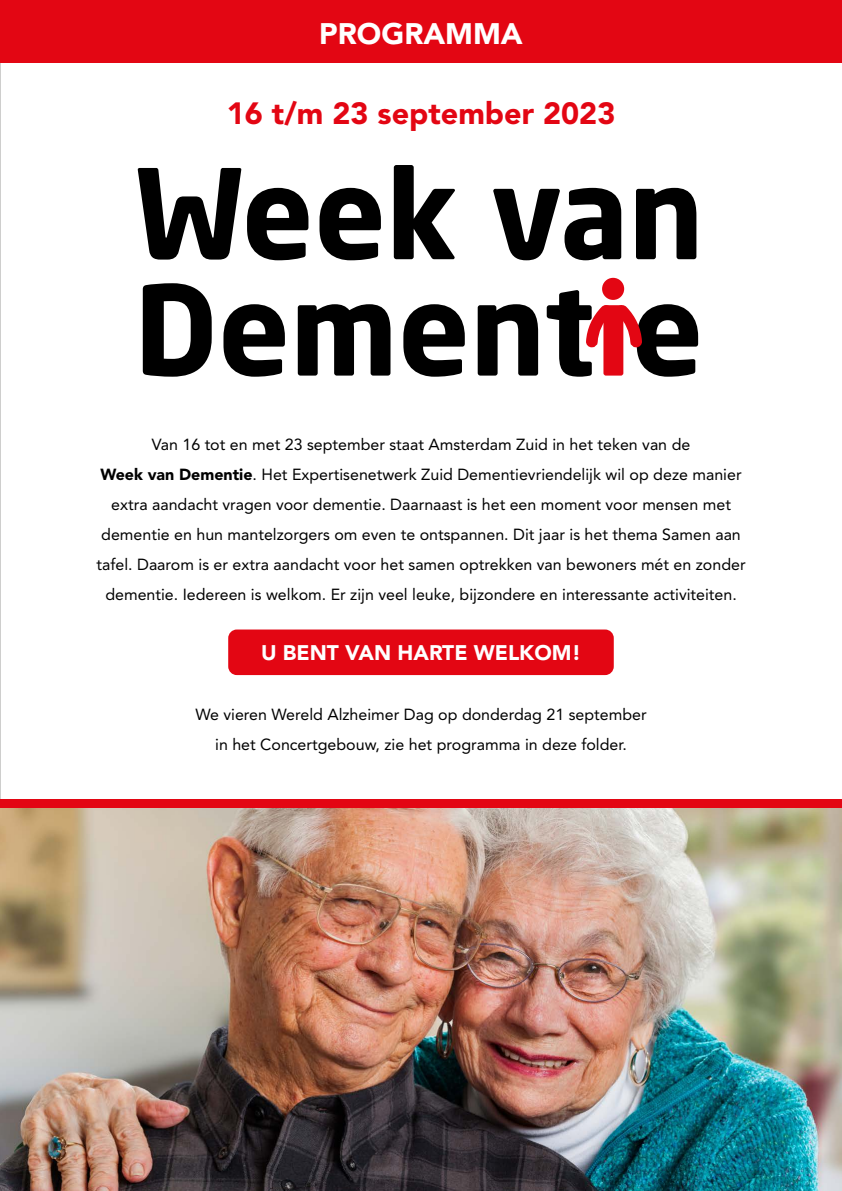
<style>
.page{position:relative;width:842px;height:1191px;background:#fff}
.page>*{position:absolute;margin:0;border:0;box-sizing:border-box;transform-origin:0 0}
.t1{font:900 30.5px "Avenir LT Std";color:#e30613}
.t2{font:900 29.5px "Avenir LT Std";color:#fff}
.t3{font:900 21px "Avenir LT Std";color:#fff}
.t4{font:16px/30px "Avenir LT Std";color:#000;text-align:center}
.s1{font-weight:900}
</style>
<div class="page">
<hr style="left:0;top:0;width:1px;height:1191px;background:#9d9d9c">
<img style="left:0;top:807px;width:842px;height:384px">
<svg style="left:138px;top:168px;width:103px;height:91px"></svg>
<svg style="left:247px;top:188px;width:61px;height:72px"></svg>
<svg style="left:319px;top:188px;width:62px;height:72px"></svg>
<svg style="left:394px;top:165px;width:61px;height:94px"></svg>
<svg style="left:493px;top:188px;width:128px;height:72px"></svg>
<svg style="left:636px;top:188px;width:60px;height:71px"></svg>
<svg style="left:143px;top:283px;width:69px;height:94px"></svg>
<svg style="left:223px;top:304px;width:62px;height:73px"></svg>
<svg style="left:298px;top:304px;width:92px;height:71px"></svg>
<svg style="left:403px;top:304px;width:62px;height:73px"></svg>
<svg style="left:478px;top:304px;width:60px;height:71px"></svg>
<svg style="left:547px;top:290px;width:151px;height:87px"></svg>
<div style="left:602px;top:278px;width:22px;height:22px;background:#e30613;border-radius:50%"></div>
<div style="left:0;top:0;width:842px;height:62px;background:#e30613"></div>
<div style="left:228px;top:629px;width:386px;height:46px;background:#e30613;border-radius:9px"></div>
<div style="left:0;top:799px;width:842px;height:8px;background:#e30613"></div>
<h2 class="t2" style="left:319px;top:16px;width:205px">PROGRAMMA</h2>
<h1 class="t1" style="left:227px;top:95px;width:390px">16 t/m 23 september 2023</h1>
<p class="t4" style="left:97px;top:430px;width:651px">Van 16 tot en met 23 september staat Amsterdam Zuid in het teken van de<br><span class="s1">Week van Dementie</span>. Het Expertisenetwerk Zuid Dementievriendelijk wil op deze manier extra aandacht vragen voor dementie. Daarnaast is het een moment voor mensen met dementie en hun mantelzorgers om even te ontspannen. Dit jaar is het thema Samen aan tafel. Daarom is er extra aandacht voor het samen optrekken van bewoners mét en zonder dementie. Iedereen is welkom. Er zijn veel leuke, bijzondere en interessante activiteiten.</p>
<h3 class="t3" style="left:261px;top:640px;width:321px">U BENT VAN HARTE WELKOM!</h3>
<p class="t4" style="left:196px;top:700px;width:453px">We vieren Wereld Alzheimer Dag op donderdag 21 september in het Concertgebouw, zie het programma in deze folder.</p>
</div>
